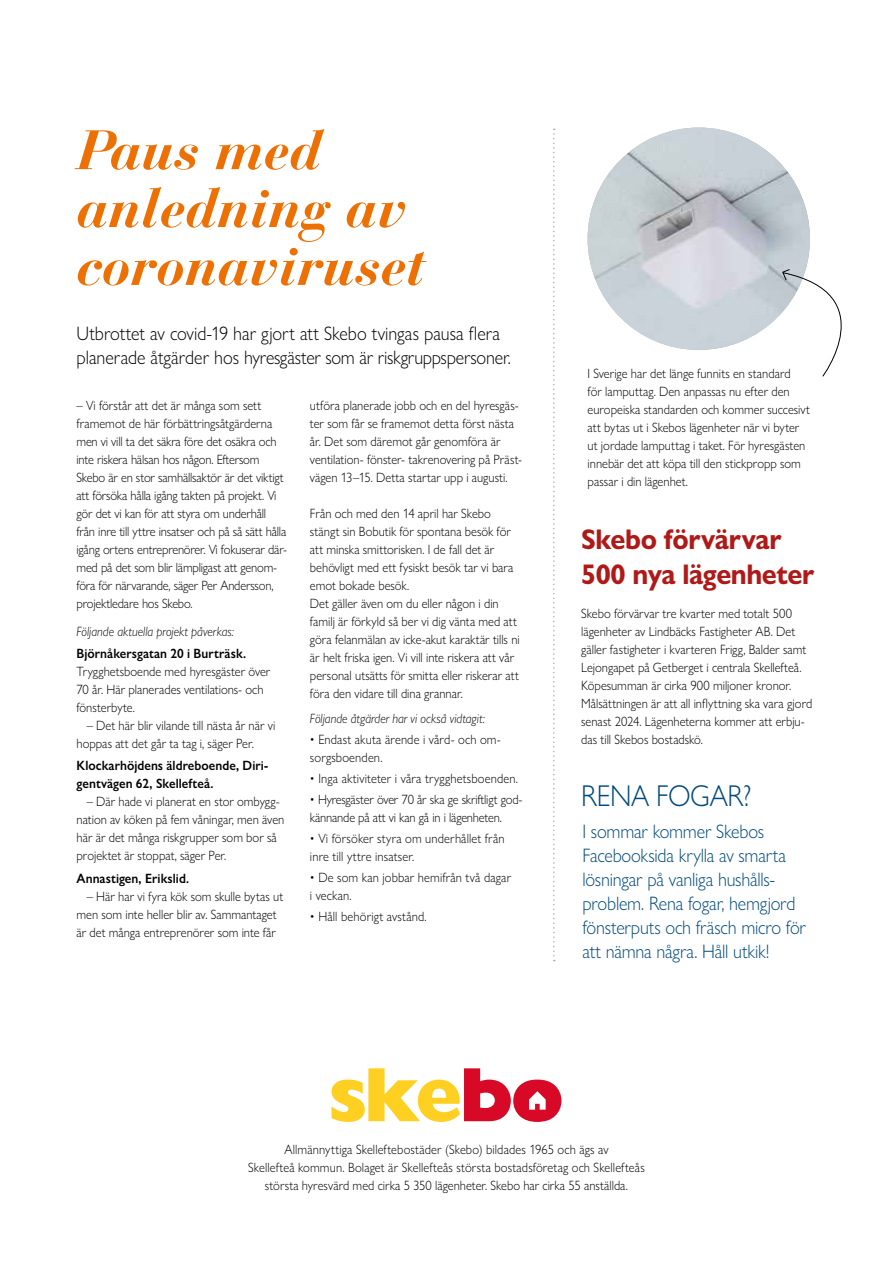
<style>
.page{position:relative;width:893px;height:1263px;background:#fff}
.page>*{position:absolute;margin:0;border:0;box-sizing:border-box;transform-origin:0 0}
.t1{font:italic 700 55.05px/57.9px "Bauer Bodoni Std";letter-spacing:-.01em;color:#ed7004;scale:1.07 1}
.t2{font:300 30.15px "Gill Sans Nova";letter-spacing:-.015em;color:#00497b;scale:.94 1}
.t3{font:700 28.5px/35.1px "Gill Sans Nova";letter-spacing:-.015em;color:#af1917;scale:.94 1}
.t4{font:300 19.5px/24px "Gill Sans Nova";letter-spacing:-.01em;color:#00497b;scale:.94 1}
.t5{font:300 19.5px/24px "Gill Sans Nova";letter-spacing:-.005em;color:#000;scale:.94 1}
.t6{font:300 13.5px/18px "Gill Sans Nova";color:#000;scale:.94 1}
.t7{font:600 13.5px/18px "Gill Sans Nova";letter-spacing:.005em;color:#000;scale:.94 1}
.t8{font:italic 300 13.5px "Gill Sans Nova";color:#000;scale:.94 1}
</style>
<div class="page">
<svg style="left:331px;top:1068px;width:230px;height:54px"></svg>
<svg style="left:553px;top:129px;width:2px;height:832px"></svg>
<img style="left:588px;top:128px;width:222px;height:222px;border-radius:111px">
<svg style="left:782px;top:269px;width:60px;height:108px"></svg>
<h1 class="t1" style="left:77px;top:122px;width:328px">Paus med anledning av coronaviruset</h1>
<h3 class="t5" style="left:77px;top:321px;width:464px">Utbrottet av covid-19 har gjort att Skebo tvingas pausa flera planerade åtgärder hos hyresgäster som är riskgruppspersoner.</h3>
<p class="t6" style="left:77px;top:396px;width:226px">– Vi förstår att det är många som sett framemot de här förbättringsåtgärderna men vi vill ta det säkra före det osäkra och inte riskera hälsan hos någon. Eftersom Skebo är en stor samhällsaktör är det viktigt att försöka hålla igång takten på projekt. Vi gör det vi kan för att styra om underhåll från inre till yttre insatser och på så sätt hålla igång ortens entreprenörer. Vi fokuserar där&shy;med på det som blir lämpligast att genom&shy;föra för närvarande, säger Per Andersson, projektledare hos Skebo.</p>
<p class="t8" style="left:77px;top:623px;width:169px">Följande aktuella projekt påverkas:</p>
<p class="t7" style="left:77px;top:644px;width:182px">Björnåkersgatan 20 i Burträsk.</p>
<p class="t6" style="left:77px;top:662px;width:208px">Trygghetsboende med hyresgäster över<br>70 år. Här planerades ventilations- och fönsterbyte.</p>
<p class="t6" style="left:77px;top:716px;width:213px;text-indent:10px">– Det här blir vilande till nästa år när vi hoppas att det går ta tag i, säger Per.</p>
<p class="t7" style="left:77px;top:757px;width:206px">Klockarhöjdens äldreboende, Diri&shy;gentvägen 62, Skellefteå.</p>
<p class="t6" style="left:77px;top:793px;width:223px;text-indent:10px">– Där hade vi planerat en stor ombygg&shy;nation av köken på fem våningar, men även här är det många riskgrupper som bor så projektet är stoppat, säger Per.</p>
<p class="t7" style="left:77px;top:869px;width:121px">Annastigen, Erikslid.</p>
<p class="t6" style="left:77px;top:887px;width:222px;text-indent:10px">– Här har vi fyra kök som skulle bytas ut men som inte heller blir av. Sammantaget är det många entreprenörer som inte får</p>
<p class="t6" style="left:310px;top:396px;width:227px">utföra planerade jobb och en del hyresgäs&shy;ter som får se framemot detta först nästa år. Det som däremot går genomföra är ventilation- fönster- takrenovering på Präst&shy;vägen 13–15. Detta startar upp i augusti.</p>
<p class="t6" style="left:310px;top:504px;width:225px">Från och med den 14 april har Skebo stängt sin Bobutik för spontana besök för att minska smittorisken. I de fall det är behövligt med ett fysiskt besök tar vi bara emot bokade besök.<br>Det gäller även om du eller någon i din familj är förkyld så ber vi dig vänta med att göra felanmälan av icke-akut karaktär tills ni är helt friska igen. Vi vill inte riskera att vår personal utsätts för smitta eller riskerar att föra den vidare till dina grannar.</p>
<p class="t8" style="left:310px;top:710px;width:188px">Följande åtgärder har vi också vidtagit:</p>
<p class="t6" style="left:310px;top:730px;width:205px">• Endast akuta ärende i vård- och om&shy;sorgsboenden.</p>
<p class="t6" style="left:310px;top:769px;width:223px">• Inga aktiviteter i våra trygghetsboenden.</p>
<p class="t6" style="left:310px;top:790px;width:227px">• Hyresgäster över 70 år ska ge skriftligt god&shy;kännande på att vi kan gå in i lägenheten.</p>
<p class="t6" style="left:310px;top:829px;width:208px">• Vi försöker styra om underhållet från inre till yttre insatser.</p>
<p class="t6" style="left:310px;top:868px;width:216px">• De som kan jobbar hemifrån två dagar i veckan.</p>
<p class="t6" style="left:310px;top:907px;width:126px">• Håll behörigt avstånd.</p>
<p class="t6" style="left:588px;top:365px;width:238px">I Sverige har det länge funnits en standard<br>för lamputtag. Den anpassas nu efter den europeiska standarden och kommer succesivt att bytas ut i Skebos lägenheter när vi byter ut jordade lamputtag i taket. För hyresgästen innebär det att köpa till den stickpropp som passar i din lägenhet.</p>
<h3 class="t3" style="left:581px;top:521px;width:250px">Skebo förvärvar<br>500 nya lägenheter</h3>
<p class="t6" style="left:581px;top:604px;width:247px">Skebo förvärvar tre kvarter med totalt 500 lägenheter av Lindbäcks Fastigheter AB. Det gäller fastigheter i kvarteren Frigg, Balder samt Lejongapet på Getberget i centrala Skellefteå.<br>Köpesumman är cirka 900 miljoner kronor.<br>Målsättningen är att all inflyttning ska vara gjord senast 2024. Lägenheterna kommer att erbju&shy;das till Skebos bostadskö.</p>
<h2 class="t2" style="left:581px;top:777px;width:183px">RENA FOGAR?</h2>
<h3 class="t4" style="left:582px;top:819px;width:239px">I sommar kommer Skebos<br>Facebooksida krylla av smarta lösningar på vanliga hushålls&shy;problem. Rena fogar, hemgjord fönsterputs och fräsch micro för att nämna några. Håll utkik!</h3>
<p class="t6" style="left:248px;top:1141px;width:424px;text-align:center">Allmännyttiga Skelleftebostäder (Skebo) bildades 1965 och ägs av<br>Skellefteå kommun. Bolaget är Skellefteås största bostadsföretag och Skellefteås största hyresvärd med cirka 5 350 lägenheter. Skebo har cirka 55 anställda.</p>
</div>
